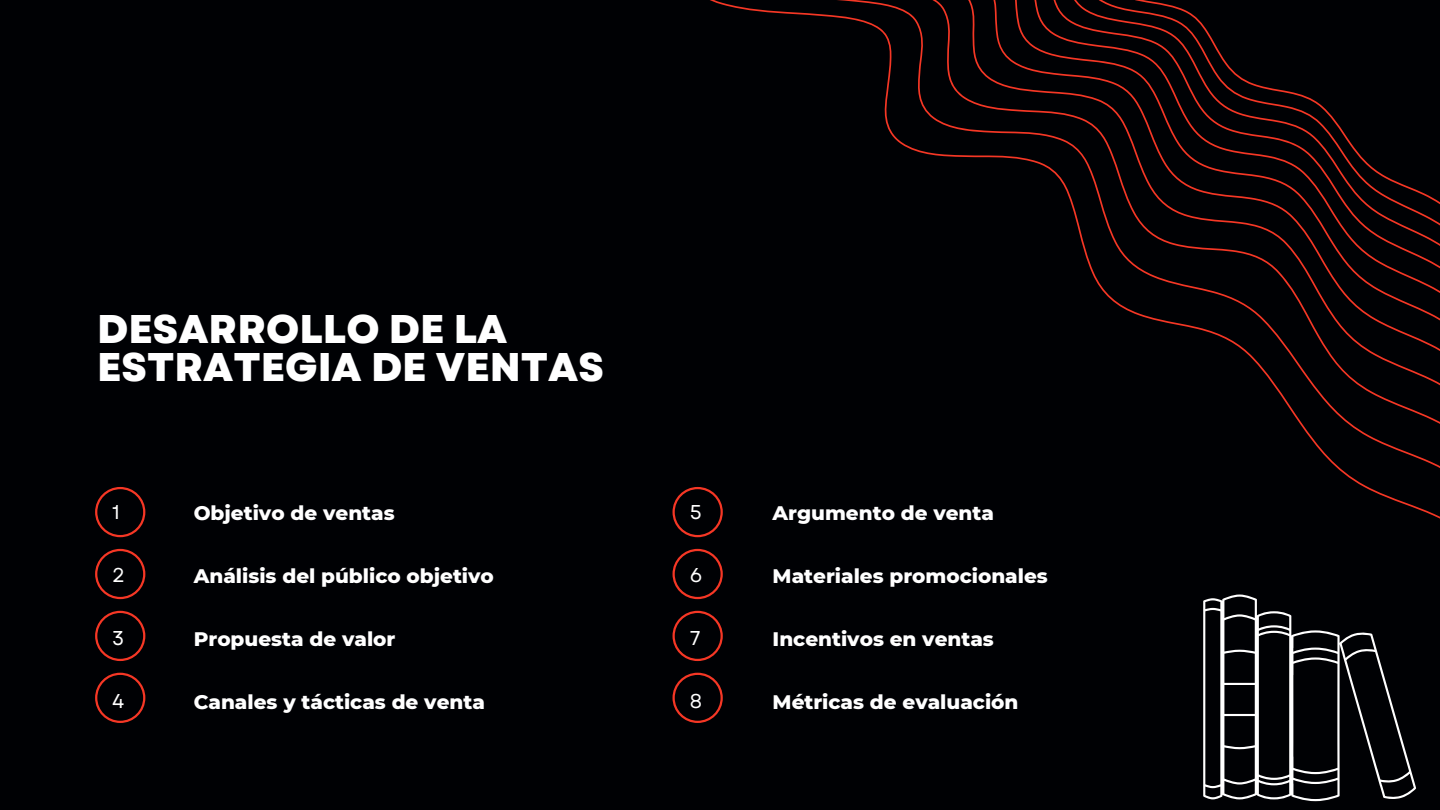
<style>
.page{position:relative;width:1440px;height:810px;background:#000104}
.page>*{position:absolute;margin:0;border:0;box-sizing:border-box;transform-origin:0 0}
.t1{font:800 40px/37.5px "Garet";color:#fff}
.t2{font:800 20px "Montserrat";color:#fff}
.t3{font:20px "Garet";color:#fff}
</style>
<div class="page">
<svg style="left:672px;top:0;width:768px;height:640px"></svg>
<svg style="left:673px;top:487px;width:50px;height:50px"></svg>
<svg style="left:673px;top:549px;width:50px;height:50px"></svg>
<svg style="left:673px;top:611px;width:50px;height:50px"></svg>
<svg style="left:673px;top:673px;width:50px;height:50px"></svg>
<svg style="left:95px;top:549px;width:50px;height:50px"></svg>
<svg style="left:95px;top:487px;width:50px;height:50px"></svg>
<svg style="left:95px;top:611px;width:50px;height:50px"></svg>
<svg style="left:95px;top:673px;width:50px;height:50px"></svg>
<svg style="left:1203px;top:595px;width:213px;height:206px"></svg>
<p class="t1" style="left:97px;top:311px;width:508px">DESARROLLO DE LA<br>ESTRATEGIA DE VENTAS</p>
<p class="t3" style="left:112px;top:498px;width:9px">1</p>
<h1 class="t2" style="left:194px;top:500px;width:202px">Objetivo de ventas</h1>
<p class="t3" style="left:690px;top:498px;width:13px">5</p>
<p class="t2" style="left:773px;top:500px;width:223px">Argumento de venta</p>
<p class="t3" style="left:112px;top:561px;width:14px">2</p>
<p class="t2" style="left:194px;top:563px;width:302px">Análisis del público objetivo</p>
<p class="t3" style="left:690px;top:561px;width:14px">6</p>
<p class="t2" style="left:773px;top:563px;width:277px">Materiales promocionales</p>
<p class="t3" style="left:112px;top:624px;width:14px">3</p>
<p class="t2" style="left:194px;top:626px;width:203px">Propuesta de valor</p>
<p class="t3" style="left:690px;top:624px;width:12px">7</p>
<p class="t2" style="left:773px;top:626px;width:223px">Incentivos en ventas</p>
<p class="t3" style="left:112px;top:687px;width:14px">4</p>
<p class="t2" style="left:194px;top:689px;width:293px">Canales y tácticas de venta</p>
<p class="t3" style="left:690px;top:687px;width:14px">8</p>
<p class="t2" style="left:773px;top:689px;width:247px">Métricas de evaluación</p>
</div>
